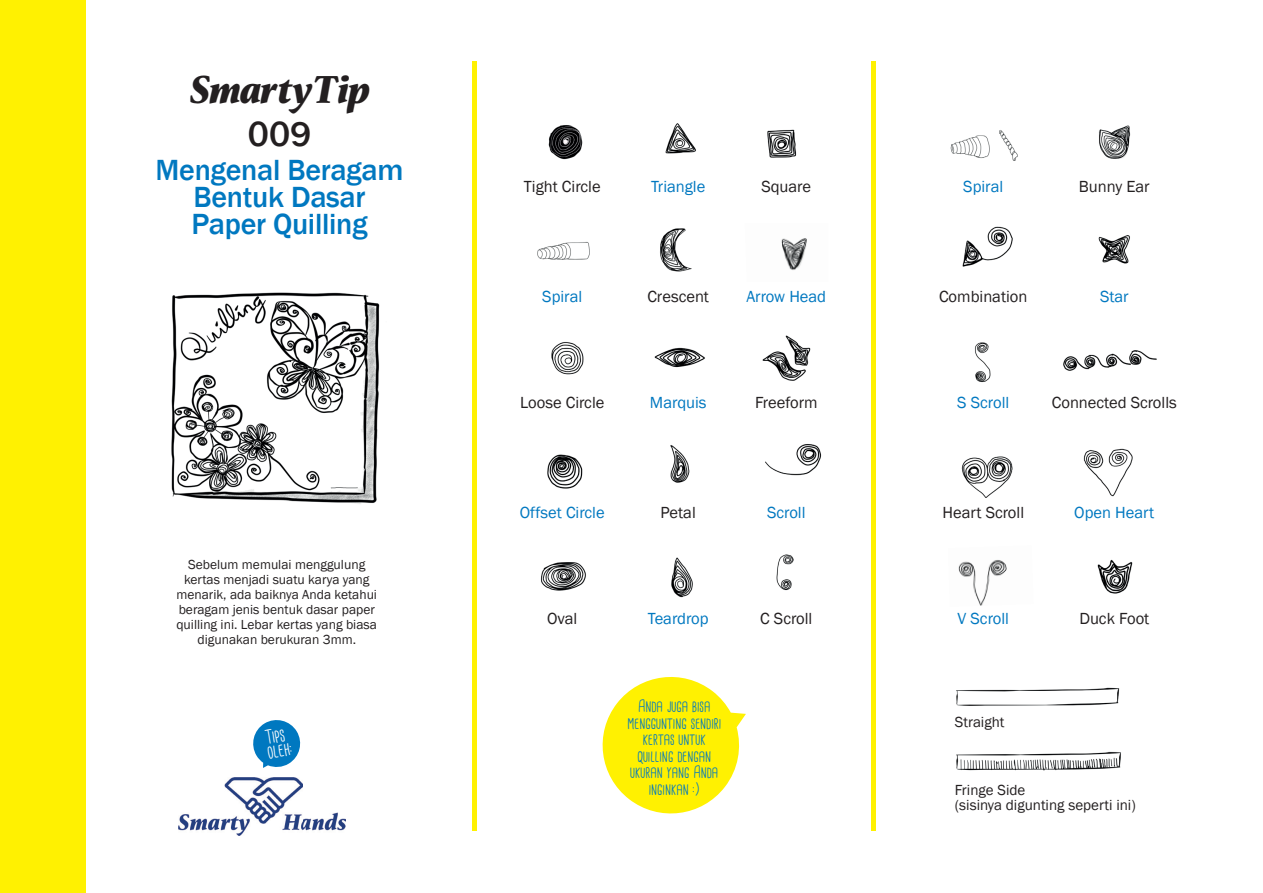
<style>
.page{position:relative;width:1263px;height:893px;background:#fff}
.page>*{position:absolute;margin:0;border:0;box-sizing:border-box;transform-origin:0 0}
.t1{font:italic 700 39px "Reminga OT";letter-spacing:-.03em;color:#231f20}
.t2{font:500 36px "Franklin Gothic";color:#231f20}
.t3{font:500 30px/27px "Franklin Gothic";letter-spacing:-.01em;color:#0078c0;text-align:center}
.t4{font:19.2px "Cardenio Modern";color:#fff}
.t5{font:16.5px "Franklin Gothic";color:#231f20}
.t6{font:16.5px "Franklin Gothic";color:#0078c0}
.t7{font:16.5px/16.5px "Cardenio Modern";color:#0078c0;text-align:center}
.t8{font:15px/15px "Franklin Gothic";color:#231f20}
.t9{font:13.5px/15px "Franklin Gothic";color:#231f20;text-align:center}
</style>
<div class="page">
<div style="left:0;top:0;width:85px;height:893px;background:#fff101"></div>
<div style="left:871px;top:62px;width:5px;height:769px;background:#fff101"></div>
<div style="left:472px;top:62px;width:5px;height:769px;background:#fff101"></div>
<svg style="left:602px;top:677px;width:144px;height:137px"></svg>
<img style="left:665px;top:123px;width:31px;height:31px">
<img style="left:660px;top:228px;width:32px;height:44px">
<img style="left:654px;top:347px;width:51px;height:21px">
<img style="left:670px;top:445px;width:20px;height:38px">
<img style="left:671px;top:557px;width:22px;height:41px">
<img style="left:767px;top:129px;width:30px;height:29px">
<img style="left:781px;top:238px;width:26px;height:32px">
<img style="left:762px;top:335px;width:49px;height:46px">
<img style="left:765px;top:444px;width:57px;height:32px">
<img style="left:776px;top:554px;width:18px;height:37px">
<img style="left:950px;top:130px;width:68px;height:31px">
<img style="left:962px;top:226px;width:51px;height:41px">
<img style="left:975px;top:342px;width:16px;height:40px">
<img style="left:961px;top:456px;width:52px;height:41px">
<img style="left:958px;top:560px;width:49px;height:46px">
<img style="left:548px;top:125px;width:35px;height:35px">
<img style="left:551px;top:342px;width:33px;height:33px">
<img style="left:547px;top:454px;width:36px;height:35px">
<img style="left:540px;top:562px;width:46px;height:29px">
<img style="left:537px;top:242px;width:53px;height:18px">
<img style="left:1097px;top:559px;width:36px;height:35px">
<img style="left:1063px;top:350px;width:94px;height:21px">
<img style="left:1083px;top:448px;width:50px;height:49px">
<img style="left:1099px;top:125px;width:32px;height:34px">
<img style="left:1098px;top:235px;width:32px;height:29px">
<img style="left:956px;top:687px;width:164px;height:19px">
<img style="left:956px;top:751px;width:165px;height:20px">
<img style="left:171px;top:292px;width:209px;height:212px">
<svg style="left:253px;top:720px;width:48px;height:48px"></svg>
<img style="left:179px;top:778px;width:167px;height:57px">
<h1 class="t1" style="left:189px;top:67px;width:182px">SmartyTip</h1>
<h2 class="t2" style="left:248px;top:111px;width:65px">009</h2>
<h3 class="t3" style="left:156px;top:157px;width:250px">Mengenal Beragam<br>Bentuk Dasar<br>Paper Quilling</h3>
<p class="t9" style="left:176px;top:557px;width:202px">Sebelum memulai menggulung kertas menjadi suatu karya yang menarik, ada baiknya Anda ketahui beragam jenis bentuk dasar paper quilling ini. Lebar kertas yang biasa digunakan berukuran 3mm.</p>
<h3 class="t4" style="left:264px;top:726px;width:21px;rotate:-10deg">Tips</h3>
<h3 class="t4" style="left:266px;top:741px;width:27px;rotate:-10deg">oleh:</h3>
<p class="t5" style="left:524px;top:176px;width:78px">Tight Circle</p>
<p class="t6" style="left:963px;top:176px;width:42px">Spiral</p>
<p class="t5" style="left:761px;top:176px;width:51px">Square</p>
<p class="t6" style="left:651px;top:176px;width:56px">Triangle</p>
<p class="t5" style="left:1079px;top:176px;width:72px">Bunny Ear</p>
<p class="t6" style="left:542px;top:287px;width:42px">Spiral</p>
<p class="t5" style="left:647px;top:287px;width:63px">Crescent</p>
<p class="t6" style="left:746px;top:287px;width:81px">Arrow Head</p>
<p class="t5" style="left:939px;top:287px;width:90px">Combination</p>
<p class="t6" style="left:1100px;top:287px;width:30px">Star</p>
<p class="t5" style="left:520px;top:392px;width:86px">Loose Circle</p>
<p class="t6" style="left:650px;top:392px;width:58px">Marquis</p>
<p class="t5" style="left:755px;top:392px;width:64px">Freeform</p>
<p class="t6" style="left:957px;top:392px;width:53px">S Scroll</p>
<p class="t5" style="left:1052px;top:392px;width:127px">Connected Scrolls</p>
<p class="t6" style="left:520px;top:503px;width:86px">Offset Circle</p>
<p class="t5" style="left:661px;top:503px;width:37px">Petal</p>
<p class="t6" style="left:767px;top:503px;width:40px">Scroll</p>
<p class="t5" style="left:942px;top:503px;width:83px">Heart Scroll</p>
<p class="t6" style="left:1074px;top:503px;width:82px">Open Heart</p>
<p class="t5" style="left:760px;top:608px;width:54px">C Scroll</p>
<p class="t6" style="left:957px;top:608px;width:53px">V Scroll</p>
<p class="t5" style="left:547px;top:608px;width:32px">Oval</p>
<p class="t5" style="left:1079px;top:608px;width:72px">Duck Foot</p>
<p class="t6" style="left:648px;top:608px;width:62px">Teardrop</p>
<p class="t7" style="left:627px;top:699px;width:95px">Anda juga bisa menggunting sendiri kertas untuk quilling dengan ukuran yang Anda inginkan :)</p>
<p class="t8" style="left:955px;top:714px;width:51px">Straight</p>
<p class="t8" style="left:955px;top:782px;width:182px">Fringe Side<br>(sisinya digunting seperti ini)</p>
</div>
